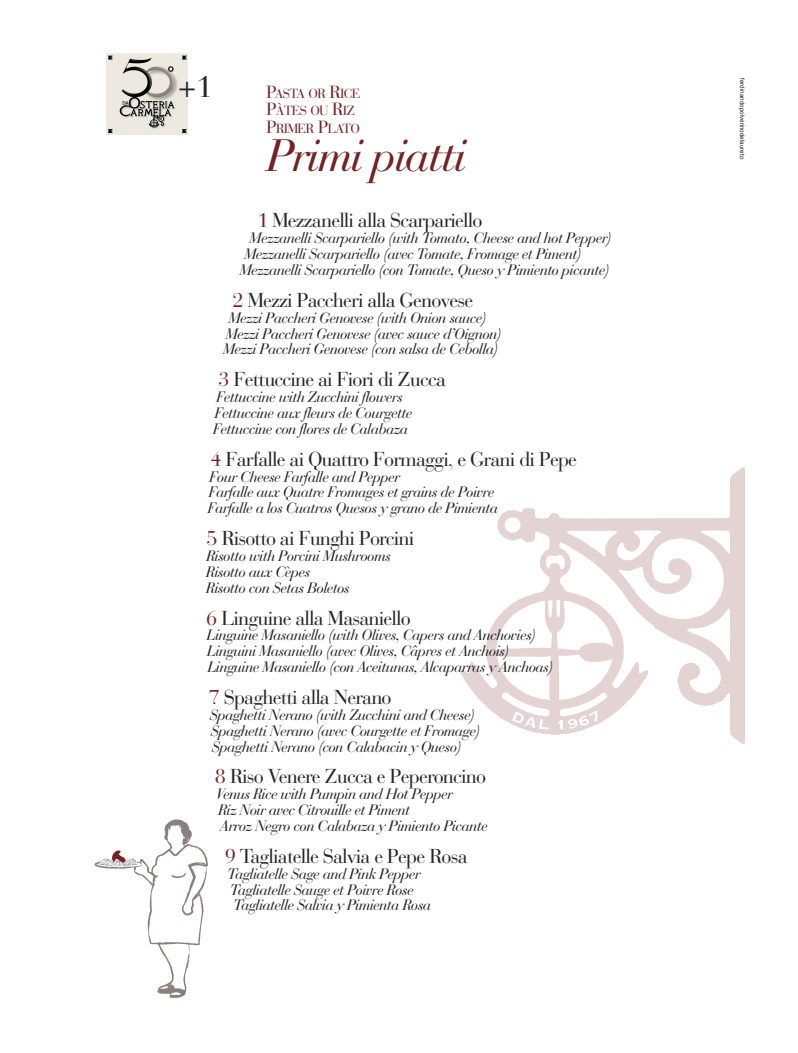
<style>
.page{position:relative;width:798px;height:1053px;background:#fff}
.page>*{position:absolute;margin:0;border:0;box-sizing:border-box;transform-origin:0 0}
.t1{font:italic 45px "Bauer Bodoni";letter-spacing:-.045em;color:#752223}
.t2{font:30px "Bauer Bodoni";color:#272627}
.t3{font:20px "Bauer Bodoni";letter-spacing:-.045em;color:#272627}
.t4{font:italic 15px/15.9px "Bauer Bodoni";letter-spacing:-.045em;color:#272627}
.t5{font:13.12px/17.5px "Bauer Bodoni";letter-spacing:-.06em;color:#752223}
.t6{font:6.25px "Helvetica";color:#272627}
.s1{font-size:17.5px}
.s2{color:#752223}
</style>
<div class="page">
<img style="left:94px;top:819px;width:114px;height:179px">
<img style="left:461px;top:508px;width:193px;height:227px">
<svg style="left:112px;top:850px;width:14px;height:12px"></svg>
<img style="left:106px;top:53px;width:82px;height:82px">
<img style="left:654px;top:467px;width:90px;height:277px">
<svg style="left:658px;top:531px;width:14px;height:14px"></svg>
<svg style="left:669px;top:611px;width:13px;height:13px"></svg>
<svg style="left:658px;top:690px;width:14px;height:14px"></svg>
<h2 class="t2" style="left:178px;top:75px;width:36px">+1</h2>
<p class="t5" style="left:266px;top:86px;width:96px"><span class="s1">P</span>ASTA OR <span class="s1">R</span>ICE<br><span class="s1">P</span>ÀTES OU <span class="s1">R</span>IZ<br><span class="s1">P</span>RIMER <span class="s1">P</span>LATO</p>
<h1 class="t1" style="left:266px;top:140px;width:202px">Primi piatti</h1>
<h3 class="t3" style="left:257px;top:213px;width:227px"><span class="s2">1</span> Mezzanelli alla Scarpariello</h3>
<p class="t4" style="left:249px;top:232px;width:364px">Mezzanelli Scarpariello (with Tomato, Cheese and hot Pepper)</p>
<p class="t4" style="left:244px;top:248px;width:339px">Mezzanelli Scarpariello (avec Tomate, Fromage et Piment)</p>
<p class="t4" style="left:239px;top:264px;width:371px">Mezzanelli Scarpariello (con Tomate, Queso y Pimiento picante)</p>
<h3 class="t3" style="left:232px;top:293px;width:242px"><span class="s2">2</span> Mezzi Paccheri alla Genovese</h3>
<p class="t4" style="left:223px;top:311px;width:280px;text-indent:6px">Mezzi Paccheri Genovese (with Onion sauce)<br>Mezzi Paccheri Genovese (avec sauce d’Oignon)<br>Mezzi Paccheri Genovese (con salsa de Cebolla)</p>
<h3 class="t3" style="left:218px;top:372px;width:229px"><span class="s2">3</span> Fettuccine ai Fiori di Zucca</h3>
<p class="t4" style="left:213px;top:391px;width:201px">Fettuccine with Zucchini flowers<br>Fettuccine aux fleurs de Courgette<br>Fettuccine con flores de Calabaza</p>
<h3 class="t3" style="left:210px;top:451px;width:368px"><span class="s2">4</span> Farfalle ai Quattro Formaggi, e Grani di Pepe</h3>
<p class="t4" style="left:207px;top:470px;width:292px">Four Cheese Farfalle and Pepper<br>Farfalle aux Quatre Fromages et grains de Poivre<br>Farfalle a los Cuatros Quesos y grano de Pimienta</p>
<h3 class="t3" style="left:206px;top:531px;width:209px"><span class="s2">5</span> Risotto ai Funghi Porcini</h3>
<p class="t4" style="left:206px;top:549px;width:186px">Risotto with Porcini Mushrooms<br>Risotto aux Cèpes<br>Risotto con Setas Boletos</p>
<h3 class="t3" style="left:206px;top:610px;width:206px"><span class="s2">6</span> Linguine alla Masaniello</h3>
<p class="t4" style="left:206px;top:629px;width:348px">Linguine Masaniello (with Olives, Capers and Anchovies)<br>Linguini Masaniello (avec Olives, Câpres et Anchois)<br>Linguine Masaniello (con Aceitunas, Alcaparras y Anchoas)</p>
<h3 class="t3" style="left:209px;top:689px;width:184px"><span class="s2">7</span> Spaghetti alla Nerano</h3>
<p class="t4" style="left:210px;top:708px;width:272px">Spaghetti Nerano (with Zucchini and Cheese)<br>Spaghetti Nerano (avec Courgette et Fromage)<br>Spaghetti Nerano (con Calabacin y Queso)</p>
<h3 class="t3" style="left:215px;top:769px;width:272px"><span class="s2">8</span> Riso Venere Zucca e Peperoncino</h3>
<p class="t4" style="left:216px;top:788px;width:273px">Venus Rice with Pumpin and Hot Pepper<br>Riz Noir avec Citrouille et Piment<br>Arroz Negro con Calabaza y Pimiento Picante</p>
<h3 class="t3" style="left:225px;top:848px;width:244px"><span class="s2">9</span> Tagliatelle Salvia e Pepe Rosa</h3>
<p class="t4" style="left:227px;top:867px;width:206px">Tagliatelle Sage and Pink Pepper<br>Tagliatelle Sauge et Poivre Rose<br>Tagliatelle Salvia y Pimienta Rosa</p>
<p class="t6" style="left:744px;top:78px;width:82px;rotate:90deg">ferdinandopolverinodelaureto</p>
</div>
